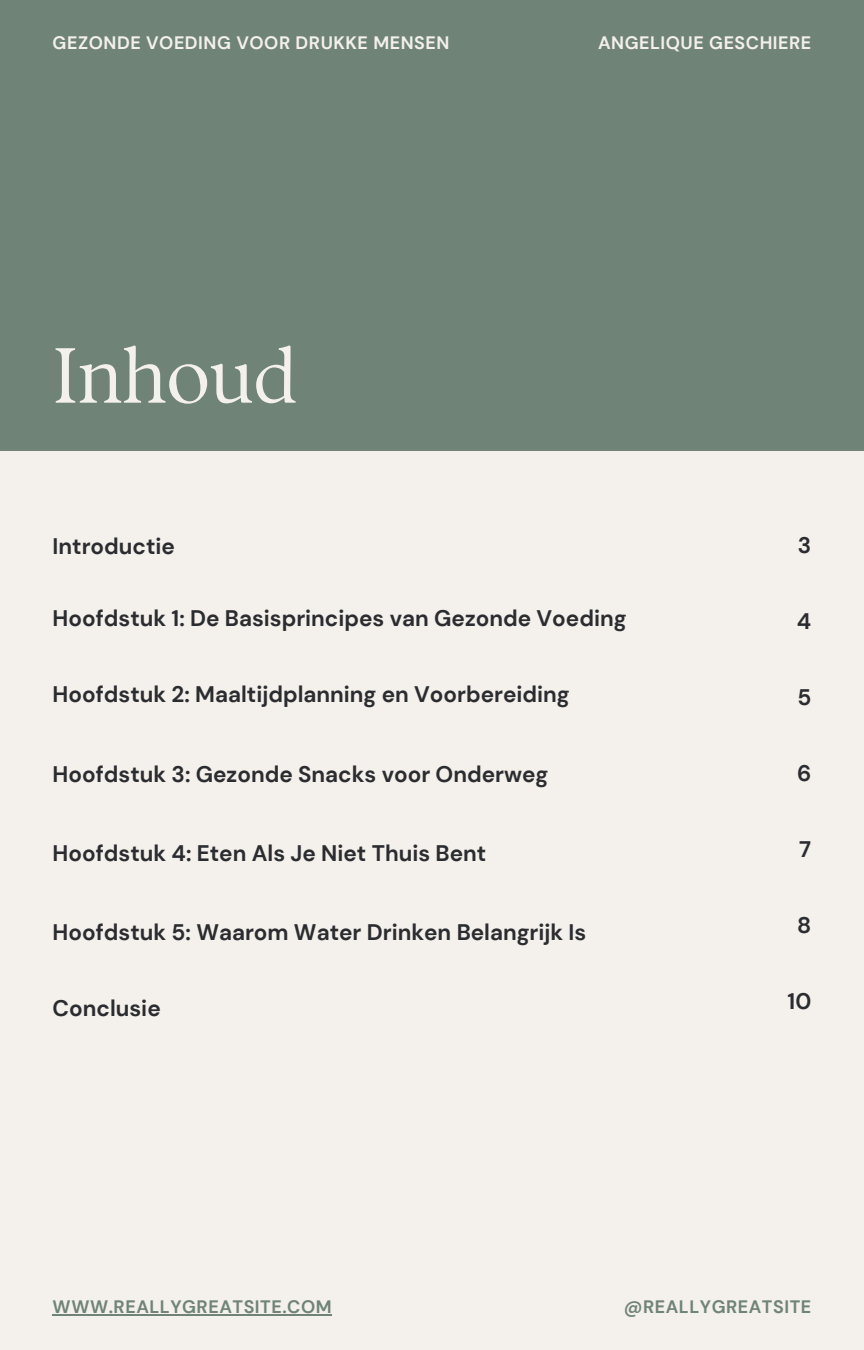
<style>
.page{position:relative;width:864px;height:1350px;background:#f4f0eb}
.page>*{position:absolute;margin:0;border:0;box-sizing:border-box;transform-origin:0 0}
.t1{font:78.08px "TY Serif D";color:#f4f0eb}
.t2{font:700 22.5px "DM Sans";color:#2b2c30}
.t3{font:700 18px "DM Sans";letter-spacing:.03em;color:#f4f0eb}
.t4{font:700 18px "DM Sans";letter-spacing:.03em;color:#6f8377}
</style>
<div class="page">
<div style="left:0;top:0;width:864px;height:451px;background:#6f8377"></div>
<hr style="left:53px;top:1314px;width:279px;height:2px;background:#6f8377">
<p class="t3" style="left:53px;top:31px;width:398px">GEZONDE VOEDING VOOR DRUKKE MENSEN</p>
<p class="t1" style="left:53px;top:329px;width:246px">Inhoud</p>
<p class="t3" style="left:598px;top:31px;width:215px">ANGELIQUE GESCHIERE</p>
<h1 class="t2" style="left:53px;top:531px;width:124px">Introductie</h1>
<h2 class="t2" style="left:798px;top:531px;width:15px">3</h2>
<h2 class="t2" style="left:53px;top:604px;width:575px">Hoofdstuk 1: De Basisprincipes van Gezonde Voeding</h2>
<h2 class="t2" style="left:797px;top:607px;width:16px">4</h2>
<h2 class="t2" style="left:53px;top:680px;width:519px">Hoofdstuk 2: Maaltijdplanning en Voorbereiding</h2>
<p class="t2" style="left:797px;top:683px;width:15px">5</p>
<p class="t2" style="left:53px;top:759px;width:497px">Hoofdstuk 3: Gezonde Snacks voor Onderweg</p>
<h2 class="t2" style="left:797px;top:758px;width:16px">6</h2>
<h2 class="t2" style="left:53px;top:839px;width:435px">Hoofdstuk 4: Eten Als Je Niet Thuis Bent</h2>
<h2 class="t2" style="left:799px;top:834px;width:14px">7</h2>
<p class="t2" style="left:53px;top:918px;width:535px">Hoofdstuk 5: Waarom Water Drinken Belangrijk Is</p>
<p class="t2" style="left:797px;top:910px;width:16px">8</p>
<p class="t2" style="left:53px;top:994px;width:110px">Conclusie</p>
<p class="t2" style="left:788px;top:986px;width:25px">10</p>
<p class="t4" style="left:53px;top:1295px;width:281px">WWW.REALLYGREATSITE.COM</p>
<p class="t4" style="left:624px;top:1295px;width:189px">@REALLYGREATSITE</p>
</div>
